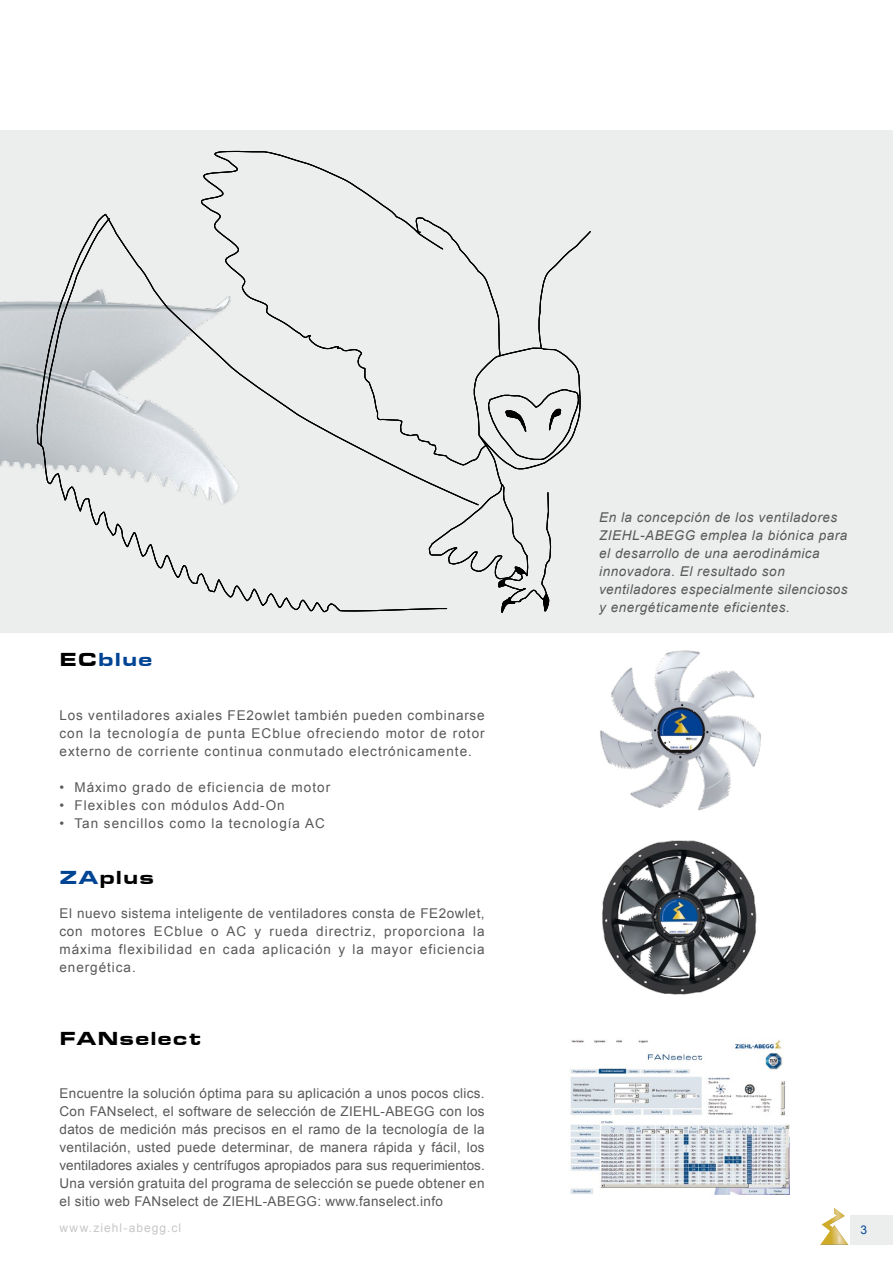
<style>
.page{position:relative;width:893px;height:1263px;background:#fff}
.page>*{position:absolute;margin:0;border:0;box-sizing:border-box;transform-origin:0 0}
.t1{font:900 19.5px "Eurostile Ext";letter-spacing:.05em;color:#000}
.t2{font:900 19.5px "Eurostile Ext";letter-spacing:.05em;color:#004494}
.t3{font:13.5px/18px "Arial";letter-spacing:.075em;color:#58585a;text-align:justify}
.t4{font:italic 13.5px/18px "Arial";letter-spacing:.04em;color:#58585a}
.t5{font:12px "Arial";letter-spacing:.09em;color:#c6c7c8}
.t6{font:12px "Arial";color:#004494}
.s1{color:#000}
.s2{color:#004494}
</style>
<div class="page">
<div style="left:0;top:130px;width:893px;height:503px;background:#eceded"></div>
<img style="left:600px;top:650px;width:161px;height:161px">
<img style="left:602px;top:840px;width:155px;height:154px">
<img style="left:570px;top:1040px;width:220px;height:155px">
<img style="left:0;top:301px;width:36px;height:168px">
<div style="left:850px;top:1215px;width:43px;height:30px;background:#eceded"></div>
<svg style="left:820px;top:1208px;width:28px;height:37px"></svg>
<svg style="left:201px;top:151px;width:193px;height:62px"></svg>
<svg style="left:479px;top:231px;width:112px;height:382px"></svg>
<svg style="left:36px;top:213px;width:443px;height:400px"></svg>
<svg style="left:40px;top:217px;width:71px;height:230px"></svg>
<h1 class="t2" style="left:60px;top:645px;width:95px"><span class="s1">EC</span>blue</h1>
<p class="t3" style="left:60px;top:706px;width:427px">Los ventiladores axiales FE2owlet también pueden combinarse con la tecnología de punta ECblue ofreciendo motor de rotor externo de corriente continua conmutado electrónicamente.</p>
<p class="t3" style="left:60px;top:778px;width:272px">• Máximo grado de eficiencia de motor</p>
<p class="t3" style="left:60px;top:796px;width:227px">• Flexibles con módulos Add-On</p>
<p class="t3" style="left:60px;top:814px;width:267px">• Tan sencillos como la tecnología AC</p>
<h1 class="t1" style="left:60px;top:863px;width:96px"><span class="s2">ZA</span>plus</h1>
<p class="t3" style="left:60px;top:904px;width:427px">El nuevo sistema inteligente de ventiladores consta de FE2owlet, con motores ECblue o AC y rueda directriz, proporciona la máxima flexibilidad en cada aplicación y la mayor eficiencia energética.</p>
<h1 class="t1" style="left:60px;top:1024px;width:143px">FANselect</h1>
<p class="t3" style="left:60px;top:1084px;width:427px">Encuentre la solución óptima para su aplicación a unos pocos clics.<br>Con FANselect, el software de selección de Zie hl-Abegg con los datos de medición más precisos en el ramo de la tecnología de la ventilación, usted puede determinar, de manera rápida y fácil, los ventiladores axiales y centrífugos apropiados para sus requerimientos.<br>Una versión gratuita del programa de selección se puede obtener en el sitio web FANselect de Zie hl-Abegg: www.fanselect.info</p>
<p class="t5" style="left:60px;top:1220px;width:123px">www.ziehl-abegg.cl</p>
<p class="t4" style="left:599px;top:508px;width:250px">En la concepción de los ventiladores Ziehl-Abegg emplea la biónica para el desarrollo de una aerodinámica innovadora. El resultado son ventiladores especialmente silenciosos y energéticamente eficientes.</p>
<p class="t6" style="left:860px;top:1222px;width:8px">3</p>
</div>
